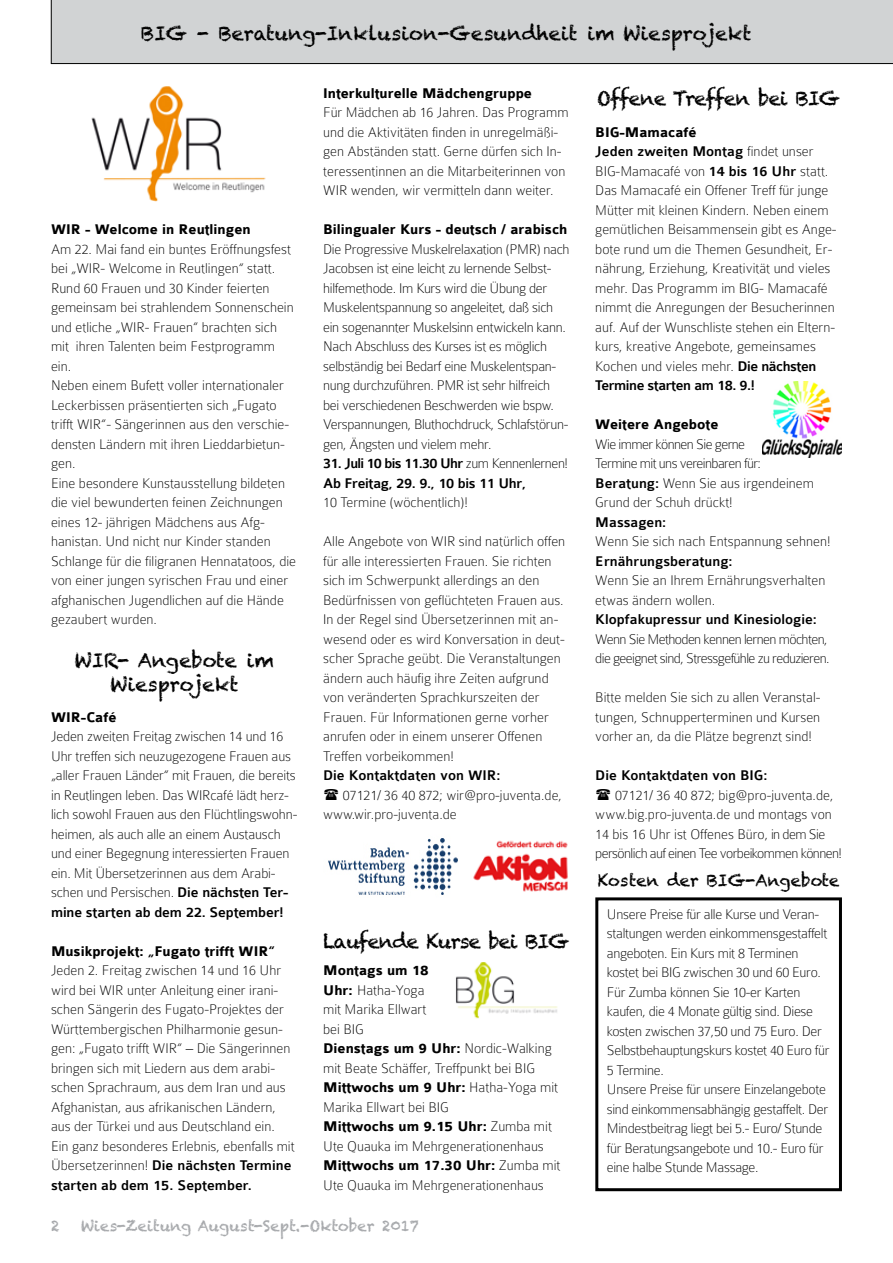
<style>
.page{position:relative;width:893px;height:1263px;background:#fff}
.page>*{position:absolute;margin:0;border:0;box-sizing:border-box;transform-origin:0 0}
.t1{font:19.5px/23.4px "Chalkduster";color:#000;text-align:center}
.t2{font:19.5px "Chalkduster";letter-spacing:-.04em;color:#000}
.t3{font:19.5px "Chalkduster";letter-spacing:-.05em;color:#000}
.t4{font:16.5px "Chalkduster";color:#000}
.t5{font:100 15px/19.5px "Colaborate";color:#000}
.t6{font:100 15px/19.5px "Colaborate";letter-spacing:-.02em;color:#000}
.t7{font:100 15px/19.5px "Colaborate";letter-spacing:-.04em;color:#000}
.t8{font:700 15px "Colaborate";color:#000}
.t9{font:500 15px "Colaborate";color:#000}
.t10{font:500 15px/19.5px "Colaborate";letter-spacing:-.02em;color:#000}
.t11{font:15px "Chalkduster";color:#a7a9ac}
.s1{font-weight:500}
.s2{font-weight:100}
.s3{font-weight:700}
</style>
<div class="page">
<div style="left:51px;top:0;width:842px;height:64px;background:#d1d3d4"></div>
<img style="left:456px;top:962px;width:101px;height:57px">
<img style="left:91px;top:86px;width:175px;height:115px">
<img style="left:473px;top:840px;width:95px;height:52px">
<div style="left:595px;top:897px;width:247px;height:294px;border:3px solid #000"></div>
<img style="left:762px;top:381px;width:80px;height:77px">
<img style="left:328px;top:838px;width:130px;height:57px">
<h1 class="t1" style="left:141px;top:22px;width:612px">BIG - Beratung-Inklusion-Gesundheit im Wiesprojekt</h1>
<p class="t8" style="left:51px;top:222px;width:201px">WIR - Welcome in Reutlingen</p>
<p class="t5" style="left:51px;top:239px;width:247px">Am 22. Mai fand ein buntes Eröffnungsfest bei „WIR- Welcome in Reutlingen“ statt.<br>Rund 60 Frauen und 30 Kinder feierten gemeinsam bei strahlendem Sonnenschein und etliche „WIR- Frauen“ brachten sich mit ihren Talenten beim Festprogramm ein.<br>Neben einem Bufett voller internationaler Leckerbissen präsentierten sich „Fugato trifft WIR“- Sängerinnen aus den verschie&shy;densten Ländern mit ihren Lieddarbietun&shy;gen.<br>Eine besondere Kunstausstellung bildeten die viel bewunderten feinen Zeichnungen eines 12- jährigen Mädchens aus Afg&shy;hanistan. Und nicht nur Kinder standen Schlange für die filigranen Hennatatoos, die von einer jungen syrischen Frau und einer afghanischen Jugendlichen auf die Hände gezaubert wurden.</p>
<h1 class="t1" style="left:75px;top:649px;width:201px">WIR- Angebote im<br>Wiesprojekt</h1>
<p class="t8" style="left:51px;top:709px;width:67px">WIR-Café</p>
<p class="t5" style="left:51px;top:727px;width:248px">Jeden zweiten Freitag zwischen 14 und 16<br>Uhr treffen sich neuzugezogene Frauen aus „aller Frauen Länder“ mit Frauen, die bereits in Reutlingen leben. Das WIRcafé lädt herz&shy;lich sowohl Frauen aus den Flüchtlingswohn&shy;heimen, als auch alle an einem Austausch und einer Begegnung interessierten Frauen ein. Mit Übersetzerinnen aus dem Arabi&shy;schen und Persischen. <span class="s1">Die nächsten Ter&shy;mine starten ab dem 22. September!</span></p>
<p class="t8" style="left:51px;top:943px;width:225px">Musikprojekt: „Fugato trifft WIR“</p>
<p class="t5" style="left:51px;top:961px;width:245px">Jeden 2. Freitag zwischen 14 und 16 Uhr wird bei WIR unter Anleitung einer irani&shy;schen Sängerin des Fugato-Projektes der Württembergischen Philharmonie gesun&shy;gen: „Fugato trifft WIR“ – Die Sängerinnen bringen sich mit Liedern aus dem arabi&shy;schen Sprachraum, aus dem Iran und aus Afghanistan, aus afrikanischen Ländern, aus der Türkei und aus Deutschland ein.<br>Ein ganz besonderes Erlebnis, ebenfalls mit Übersetzerinnen! <span class="s1">Die nächsten Termine starten ab dem 15. September.</span></p>
<p class="t8" style="left:323px;top:85px;width:210px">Interkulturelle Mädchengruppe</p>
<p class="t5" style="left:323px;top:103px;width:247px">Für Mädchen ab 16 Jahren. Das Programm und die Aktivitäten finden in unregelmäßi&shy;gen Abständen statt. Gerne dürfen sich In&shy;teressentinnen an die Mitarbeiterinnen von WIR wenden, wir vermitteln dann weiter.</p>
<p class="t8" style="left:323px;top:222px;width:246px">Bilingualer Kurs - deutsch / arabisch</p>
<p class="t6" style="left:323px;top:239px;width:248px">Die Progressive Muskelrelaxation (PMR) nach Jacobsen ist eine leicht zu lernende Selbst&shy;hilfemethode. Im Kurs wird die Übung der Muskelentspannung so angeleitet, daß sich ein sogenannter Muskelsinn entwickeln kann.<br>Nach Abschluss des Kurses ist es möglich selbständig bei Bedarf eine Muskelentspan&shy;nung durchzuführen. PMR ist sehr hilfreich bei verschiedenen Beschwerden wie bspw.<br>Verspannungen, Bluthochdruck, Schlafstörun&shy;gen, Ängsten und vielem mehr.</p>
<p class="t10" style="left:323px;top:454px;width:246px">31. Juli 10 bis 11.30 Uhr <span class="s2">zum Kennenlernen!<br></span>Ab Freitag, 29. 9., 10 bis 11 Uhr,</p>
<p class="t5" style="left:323px;top:493px;width:146px">10 Termine (wöchentlich)!</p>
<p class="t5" style="left:323px;top:532px;width:244px">Alle Angebote von WIR sind natürlich offen für alle interessierten Frauen. Sie richten sich im Schwerpunkt allerdings an den Bedürfnissen von geflüchteten Frauen aus.<br>In der Regel sind Übersetzerinnen mit an&shy;wesend oder es wird Konversation in deut&shy;scher Sprache geübt. Die Veranstaltungen ändern auch häufig ihre Zeiten aufgrund von veränderten Sprachkurszeiten der Frauen. Für Informationen gerne vorher anrufen oder in einem unserer Offenen Treffen vorbeikommen!</p>
<p class="t9" style="left:323px;top:768px;width:179px">Die Kontaktdaten von WIR:</p>
<p class="t5" style="left:323px;top:785px;width:240px;text-indent:20px">07121/ 36 40 872; wir@pro-juventa.de, www.wir.pro-juventa.de</p>
<h1 class="t3" style="left:323px;top:930px;width:248px">Laufende Kurse bei BIG</h1>
<p class="t5" style="left:323px;top:961px;width:239px"><span class="s3">Montags um 18<br>Uhr:</span> Hatha-Yoga<br>mit Marika Ellwart<br>bei BIG<br><span class="s3">Dienstags um 9 Uhr:</span> Nordic-Walking mit Beate Schäffer, Treffpunkt bei BIG<br><span class="s3">Mittwochs um 9 Uhr:</span> Hatha-Yoga mit<br>Marika Ellwart bei BIG<br><span class="s3">Mittwochs um 9.15 Uhr:</span> Zumba mit<br>Ute Quauka im Mehrgenerationenhaus<br><span class="s3">Mittwochs um 17.30 Uhr:</span> Zumba mit<br>Ute Quauka im Mehrgenerationenhaus</p>
<p class="t11" style="left:51px;top:1217px;width:10px">2</p>
<p class="t11" style="left:81px;top:1217px;width:340px">Wies-Zeitung August-Sept.-Oktober 2017</p>
<h1 class="t2" style="left:597px;top:87px;width:245px">Offene Treffen bei BIG</h1>
<p class="t5" style="left:595px;top:122px;width:243px"><span class="s3">BIG-Mamacafé<br></span><span class="s1">Jeden zweiten Montag</span> findet unser BIG-Mamacafé von <span class="s1">14 bis 16 Uhr</span> statt.<br>Das Mamacafé ein Offener Treff für junge Mütter mit kleinen Kindern. Neben einem gemütlichen Beisammensein gibt es Ange&shy;bote rund um die Themen Gesundheit, Er&shy;nährung, Erziehung, Kreativität und vieles mehr. Das Programm im BIG- Mamacafé nimmt die Anregungen der Besucherinnen auf. Auf der Wunschliste stehen ein Eltern&shy;kurs, kreative Angebote, gemeinsames Kochen und vieles mehr. <span class="s1">Die nächsten Termine starten am 18. 9.!</span></p>
<p class="t8" style="left:595px;top:417px;width:125px">Weitere Angebote</p>
<p class="t7" style="left:595px;top:434px;width:220px">Wie immer können Sie gerne<br>Termine mit uns vereinbaren für:<br><span class="s1">Beratung:</span> Wenn Sie aus irgendeinem<br>Grund der Schuh drückt!</p>
<p class="t9" style="left:595px;top:514px;width:73px">Massagen:</p>
<p class="t5" style="left:595px;top:532px;width:237px">Wenn Sie sich nach Entspannung sehnen!</p>
<p class="t9" style="left:595px;top:553px;width:139px">Ernährungsberatung:</p>
<p class="t5" style="left:595px;top:571px;width:232px">Wenn Sie an Ihrem Ernährungsverhalten etwas ändern wollen.</p>
<p class="t9" style="left:595px;top:612px;width:223px">Klopfakupressur und Kinesiologie:</p>
<p class="t7" style="left:595px;top:629px;width:236px">Wenn Sie Methoden kennen lernen möchten, die geeignet sind, Stressgefühle zu reduzieren.</p>
<p class="t5" style="left:595px;top:688px;width:227px;text-align:justify">Bitte melden Sie sich zu allen Veranstal&shy;tungen, Schnupperterminen und Kursen vorher an, da die Plätze begrenzt sind!</p>
<p class="t9" style="left:595px;top:768px;width:174px">Die Kontaktdaten von BIG:</p>
<p class="t5" style="left:595px;top:785px;width:248px;text-indent:20px">07121/ 36 40 872; big@pro-juventa.de, www.big.pro-juventa.de und montags von 14 bis 16 Uhr ist Offenes Büro, in dem Sie persönlich auf einen Tee vorbeikommen können!</p>
<p class="t4" style="left:598px;top:870px;width:243px">Kosten der BIG-Angebote</p>
<p class="t6" style="left:607px;top:904px;width:224px">Unsere Preise für alle Kurse und Veran&shy;staltungen werden einkommensgestaffelt angeboten. Ein Kurs mit 8 Terminen kostet bei BIG zwischen 30 und 60 Euro.<br>Für Zumba können Sie 10-er Karten kaufen, die 4 Monate gültig sind. Diese kosten zwischen 37,50 und 75 Euro. Der Selbstbehauptungskurs kostet 40 Euro für 5 Termine.<br>Unsere Preise für unsere Einzelangebote sind einkommensabhängig gestaffelt. Der Mindestbeitrag liegt bei 5.- Euro/ Stunde für Beratungsangebote und 10.- Euro für eine halbe Stunde Massage.</p>
</div>
